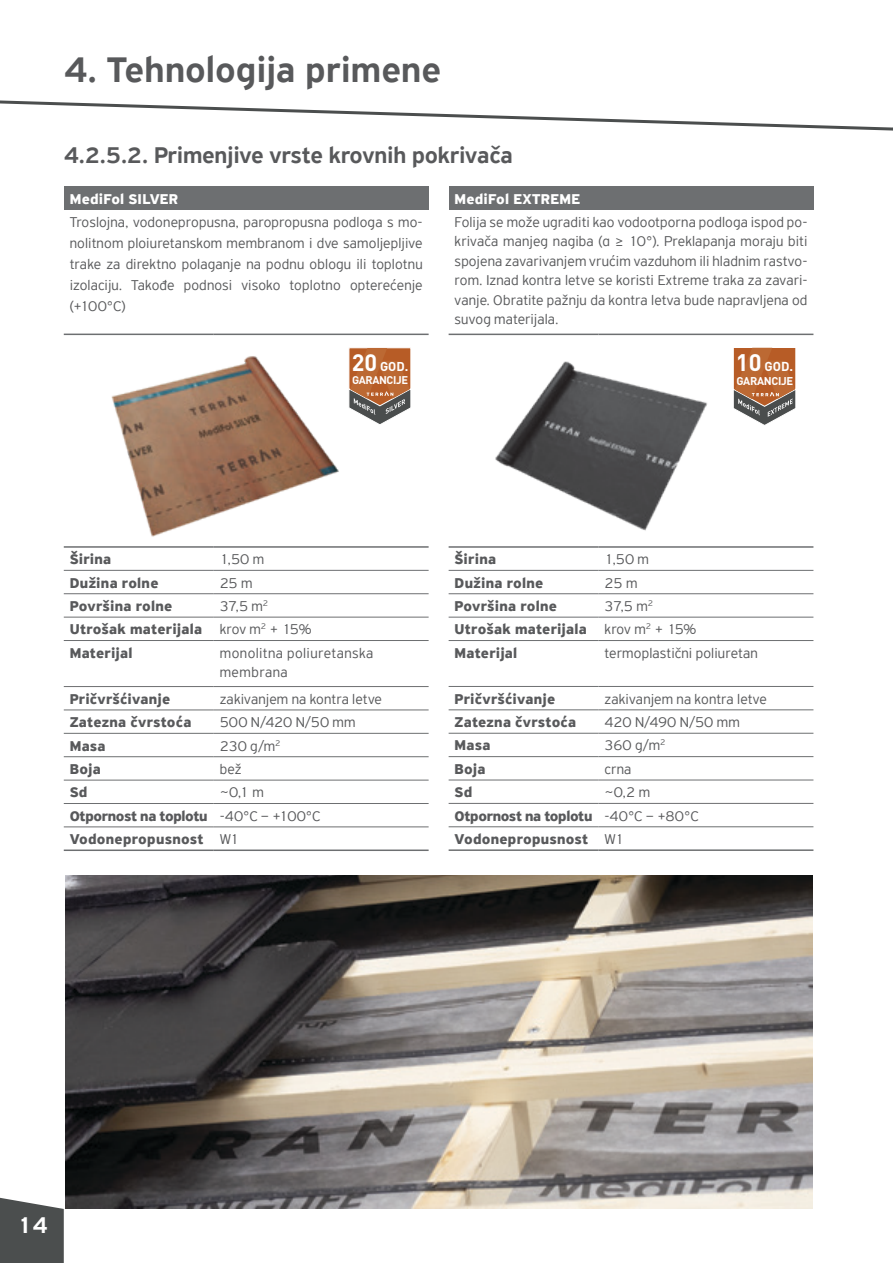
<style>
.page{position:relative;width:893px;height:1263px;background:#fff}
.page>*{position:absolute;margin:0;border:0;box-sizing:border-box;transform-origin:0 0}
.t1{font:500 37.5px "PF Highway Sans Pro";letter-spacing:.005em;color:#58595b}
.t2{font:500 24px "PF Highway Sans Pro";letter-spacing:-.01em;color:#58595b}
.t3{font:500 24px "PF Highway Sans Pro";color:#fff}
.t4{font:300 15px/19.5px "PF Highway Sans Pro";letter-spacing:.01em;color:#58595b;text-align:justify}
.t5{font:700 15px/23.4px "PF Highway Sans Pro";letter-spacing:.015em;color:#58595b}
.t6{font:700 15px/23.4px "PF Highway Sans Pro";letter-spacing:-.02em;color:#58595b}
.t7{font:300 15px/19.5px "PF Highway Sans Pro";letter-spacing:.03em;color:#58595b}
.t8{font:700 15px "PF Highway Sans Pro";letter-spacing:.015em;color:#fff}
.t9{font:700 12.75px "DIN Pro";color:#fff}
.t10{font:700 11.1px "DIN Pro";letter-spacing:-.03em;color:#fff}
.s1{font-size:23.4px}
.s2{font-size:23.7px}
.s3{font-weight:300}
</style>
<div class="page">
<svg style="left:0;top:1197px;width:64px;height:66px;background:#5c5f5f"></svg>
<svg style="left:0;top:100px;width:893px;height:31px"></svg>
<img style="left:66px;top:875px;width:747px;height:334px">
<div style="left:449px;top:186px;width:364px;height:23px;background:#6d6f71"></div>
<hr style="left:449px;top:334px;width:150px;height:1px;background:#6d6f71">
<hr style="left:599px;top:334px;width:214px;height:1px;background:#6d6f71">
<hr style="left:449px;top:546px;width:150px;height:2px;background:#6d6f71">
<hr style="left:599px;top:546px;width:214px;height:2px;background:#6d6f71">
<hr style="left:449px;top:570px;width:150px;height:1px;background:#6d6f71">
<hr style="left:599px;top:570px;width:214px;height:1px;background:#6d6f71">
<hr style="left:449px;top:593px;width:150px;height:1px;background:#6d6f71">
<hr style="left:599px;top:593px;width:214px;height:1px;background:#6d6f71">
<hr style="left:449px;top:617px;width:150px;height:1px;background:#6d6f71">
<hr style="left:599px;top:617px;width:214px;height:1px;background:#6d6f71">
<hr style="left:449px;top:640px;width:150px;height:1px;background:#6d6f71">
<hr style="left:599px;top:640px;width:214px;height:1px;background:#6d6f71">
<hr style="left:449px;top:686px;width:150px;height:1px;background:#6d6f71">
<hr style="left:599px;top:686px;width:214px;height:1px;background:#6d6f71">
<hr style="left:449px;top:709px;width:150px;height:1px;background:#6d6f71">
<hr style="left:599px;top:709px;width:214px;height:1px;background:#6d6f71">
<hr style="left:449px;top:733px;width:150px;height:1px;background:#6d6f71">
<hr style="left:599px;top:733px;width:214px;height:1px;background:#6d6f71">
<hr style="left:449px;top:756px;width:150px;height:1px;background:#6d6f71">
<hr style="left:599px;top:756px;width:214px;height:1px;background:#6d6f71">
<hr style="left:449px;top:780px;width:150px;height:1px;background:#6d6f71">
<hr style="left:599px;top:780px;width:214px;height:1px;background:#6d6f71">
<hr style="left:449px;top:803px;width:150px;height:1px;background:#6d6f71">
<hr style="left:599px;top:803px;width:214px;height:1px;background:#6d6f71">
<hr style="left:449px;top:826px;width:150px;height:1px;background:#6d6f71">
<hr style="left:599px;top:826px;width:214px;height:1px;background:#6d6f71">
<hr style="left:449px;top:849px;width:150px;height:2px;background:#6d6f71">
<hr style="left:599px;top:849px;width:214px;height:2px;background:#6d6f71">
<img style="left:495px;top:361px;width:212px;height:170px">
<div style="left:64px;top:186px;width:365px;height:23px;background:#6d6f71"></div>
<hr style="left:64px;top:334px;width:150px;height:1px;background:#6d6f71">
<hr style="left:214px;top:334px;width:215px;height:1px;background:#6d6f71">
<hr style="left:64px;top:546px;width:150px;height:2px;background:#6d6f71">
<hr style="left:214px;top:546px;width:215px;height:2px;background:#6d6f71">
<hr style="left:64px;top:570px;width:150px;height:1px;background:#6d6f71">
<hr style="left:214px;top:570px;width:215px;height:1px;background:#6d6f71">
<hr style="left:64px;top:593px;width:150px;height:1px;background:#6d6f71">
<hr style="left:214px;top:593px;width:215px;height:1px;background:#6d6f71">
<hr style="left:64px;top:617px;width:150px;height:1px;background:#6d6f71">
<hr style="left:214px;top:617px;width:215px;height:1px;background:#6d6f71">
<hr style="left:64px;top:640px;width:150px;height:1px;background:#6d6f71">
<hr style="left:214px;top:640px;width:215px;height:1px;background:#6d6f71">
<hr style="left:64px;top:686px;width:150px;height:1px;background:#6d6f71">
<hr style="left:214px;top:686px;width:215px;height:1px;background:#6d6f71">
<hr style="left:64px;top:709px;width:150px;height:1px;background:#6d6f71">
<hr style="left:214px;top:709px;width:215px;height:1px;background:#6d6f71">
<hr style="left:64px;top:733px;width:150px;height:1px;background:#6d6f71">
<hr style="left:214px;top:733px;width:215px;height:1px;background:#6d6f71">
<hr style="left:64px;top:756px;width:150px;height:1px;background:#6d6f71">
<hr style="left:214px;top:756px;width:215px;height:1px;background:#6d6f71">
<hr style="left:64px;top:780px;width:150px;height:1px;background:#6d6f71">
<hr style="left:214px;top:780px;width:215px;height:1px;background:#6d6f71">
<hr style="left:64px;top:803px;width:150px;height:1px;background:#6d6f71">
<hr style="left:214px;top:803px;width:215px;height:1px;background:#6d6f71">
<hr style="left:64px;top:826px;width:150px;height:1px;background:#6d6f71">
<hr style="left:214px;top:826px;width:215px;height:1px;background:#6d6f71">
<hr style="left:64px;top:849px;width:150px;height:2px;background:#6d6f71">
<hr style="left:214px;top:849px;width:215px;height:2px;background:#6d6f71">
<img style="left:111px;top:356px;width:228px;height:181px">
<svg style="left:733px;top:347px;width:63px;height:78px;background:#af7b5a"></svg>
<svg style="left:349px;top:347px;width:62px;height:77px;background:#ae7958"></svg>
<h1 class="t1" style="left:64px;top:48px;width:379px">4. Tehnologija primene</h1>
<h2 class="t2" style="left:64px;top:141px;width:450px">4.2.5.2. Primenjive vrste krovnih pokrivača</h2>
<p class="t8" style="left:455px;top:190px;width:127px">MediFol EXTREME</p>
<p class="t4" style="left:455px;top:212px;width:354px">Folija se može ugraditi kao vodootporna podloga ispod po&shy;krivača manjeg nagiba (α ≥ 10°). Preklapanja moraju biti spojena zavarivanjem vrućim vazduhom ili hladnim rastvo&shy;rom. Iznad kontra letve se koristi Extreme traka za zavari&shy;vanje. Obratite pažnju da kontra letva bude napravljena od suvog materijala.</p>
<p class="t8" style="left:70px;top:190px;width:110px">MediFol SILVER</p>
<p class="t4" style="left:70px;top:211px;width:354px;line-height:21px">Troslojna, vodonepropusna, paropropusna podloga s mo&shy;nolitnom ploiuretanskom membranom i dve samoljepljive trake za direktno polaganje na podnu oblogu ili toplotnu izolaciju. Takođe podnosi visoko toplotno opterećenje (+100°C)</p>
<p class="t9" style="left:352px;top:358px;width:58px"><span class="s1">20</span> GOD.</p>
<p class="t10" style="left:352px;top:373px;width:58px">GARANCIJE</p>
<p class="t9" style="left:736px;top:358px;width:59px"><span class="s2">10</span> GOD.</p>
<p class="t10" style="left:737px;top:373px;width:58px">GARANCIJE</p>
<p class="t5" style="left:70px;top:548px;width:43px">Širina</p>
<p class="t4" style="left:220px;top:549px;width:46px">1,50 m</p>
<p class="t5" style="left:70px;top:571px;width:90px">Dužina rolne</p>
<p class="t4" style="left:220px;top:573px;width:34px">25 m</p>
<p class="t5" style="left:70px;top:595px;width:104px">Površina rolne</p>
<p class="t5" style="left:70px;top:595px;width:243px;text-indent:150px"><span class="s3">37,5 m</span><sup>2<br></sup>Utrošak materijala <span class="s3">krov m</span><sup>2</sup> <span class="s3">+ 15%<br></span>Materijal</p>
<p class="t7" style="left:220px;top:643px;width:155px">monolitna poliuretanska membrana</p>
<p class="t5" style="left:70px;top:688px;width:102px">Pričvršćivanje</p>
<p class="t4" style="left:220px;top:689px;width:164px">zakivanjem na kontra letve</p>
<p class="t5" style="left:70px;top:711px;width:123px">Zatezna čvrstoća</p>
<p class="t4" style="left:220px;top:712px;width:137px">500 N/420 N/50 mm</p>
<p class="t5" style="left:70px;top:734px;width:37px">Masa</p>
<p class="t4" style="left:220px;top:736px;width:62px">230 g/m<sup>2</sup></p>
<p class="t5" style="left:70px;top:758px;width:32px">Boja</p>
<p class="t4" style="left:220px;top:759px;width:23px">bež</p>
<p class="t5" style="left:70px;top:781px;width:19px">Sd</p>
<p class="t6" style="left:70px;top:781px;width:252px;text-indent:150px"><span class="s3">~0,1 m<br></span>Otpornost na toplotu <span class="s3">-40°C – +100°C<br></span>Vodonepropusnost <span class="s3">W1</span></p>
<p class="t5" style="left:455px;top:548px;width:43px">Širina</p>
<p class="t4" style="left:605px;top:549px;width:46px">1,50 m</p>
<p class="t5" style="left:455px;top:571px;width:90px">Dužina rolne</p>
<p class="t4" style="left:605px;top:573px;width:34px">25 m</p>
<p class="t5" style="left:455px;top:595px;width:104px">Površina rolne</p>
<p class="t5" style="left:455px;top:595px;width:243px;text-indent:150px"><span class="s3">37,5 m</span><sup>2<br></sup>Utrošak materijala <span class="s3">krov m</span><sup>2</sup> <span class="s3">+ 15%<br></span>Materijal</p>
<p class="t4" style="left:605px;top:643px;width:155px">termoplastični poliuretan</p>
<p class="t5" style="left:455px;top:687px;width:102px">Pričvršćivanje</p>
<p class="t4" style="left:605px;top:689px;width:164px">zakivanjem na kontra letve</p>
<p class="t5" style="left:455px;top:711px;width:123px">Zatezna čvrstoća</p>
<p class="t4" style="left:605px;top:712px;width:137px">420 N/490 N/50 mm</p>
<p class="t5" style="left:455px;top:734px;width:37px">Masa</p>
<p class="t4" style="left:605px;top:736px;width:62px">360 g/m<sup>2</sup></p>
<p class="t5" style="left:455px;top:758px;width:32px">Boja</p>
<p class="t4" style="left:605px;top:759px;width:28px">crna</p>
<p class="t5" style="left:455px;top:781px;width:19px">Sd</p>
<p class="t6" style="left:455px;top:781px;width:246px;text-indent:150px"><span class="s3">~0,2 m<br></span>Otpornost na toplotu <span class="s3">-40°C – +80°C<br></span>Vodonepropusnost <span class="s3">W1</span></p>
<h2 class="t3" style="left:17px;top:1211px;width:32px">14</h2>
</div>
